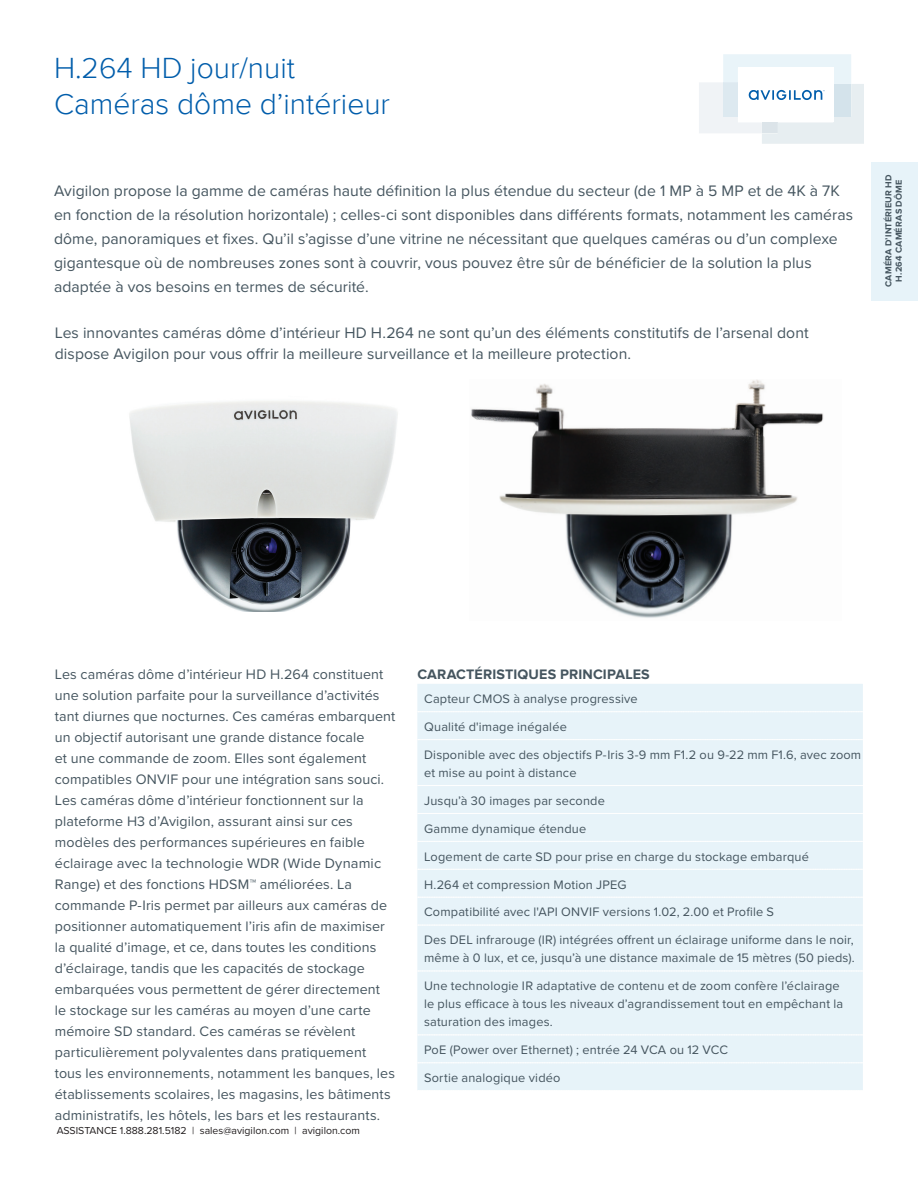
<style>
.page{position:relative;width:918px;height:1188px;background:#fff}
.page>*{position:absolute;margin:0;border:0;box-sizing:border-box;transform-origin:0 0}
.Main_Title{font:300 30px "Proxima Nova";color:#015dab}
.Body{font:15.75px/24px "Proxima Nova";letter-spacing:.005em;color:#45555f}
.Camera_Blurb_-_Front{font:14.25px/21px "Proxima Nova";letter-spacing:.01em;color:#45555f}
.Section_Headings{font:700 14.25px "Proxima Nova";letter-spacing:.01em;color:#45555f}
.Key_Feature_Entries{font:12.75px/18px "Proxima Nova";letter-spacing:.015em;color:#45555f}
.t1{font:10.5px "Proxima Nova";color:#231f20}
.t2{font:700 9px/10.5px "Proxima Nova";letter-spacing:.03em;color:#45555f;text-align:center}
</style>
<div class="page">
<svg style="left:699px;top:54px;width:165px;height:90px"></svg>
<div style="left:871px;top:162px;width:47px;height:138px;background:#e7f3f9"></div>
<div style="left:417px;top:684px;width:446px;height:406px;background:#e7f3f9"></div>
<svg style="left:418px;top:739px;width:445px;height:1px"></svg>
<svg style="left:418px;top:785px;width:445px;height:1px"></svg>
<svg style="left:418px;top:813px;width:445px;height:1px"></svg>
<svg style="left:418px;top:841px;width:445px;height:1px"></svg>
<svg style="left:418px;top:869px;width:445px;height:1px"></svg>
<svg style="left:418px;top:897px;width:445px;height:1px"></svg>
<svg style="left:418px;top:925px;width:445px;height:1px"></svg>
<svg style="left:418px;top:971px;width:445px;height:1px"></svg>
<svg style="left:418px;top:1035px;width:445px;height:1px"></svg>
<svg style="left:418px;top:1062px;width:445px;height:1px"></svg>
<svg style="left:418px;top:711px;width:445px;height:1px"></svg>
<img style="left:129px;top:401px;width:269px;height:211px">
<img style="left:471px;top:379px;width:353px;height:239px">
<p class="Main_Title" style="left:54px;top:50px;width:243px">H.264 HD jour/nuit</p>
<p class="Main_Title" style="left:54px;top:86px;width:338px">Caméras dôme d’intérieur</p>
<p class="Body" style="left:54px;top:178px;width:801px">Avigilon propose la gamme de caméras haute définition la plus étendue du secteur (de 1 MP à 5 MP et de 4K à 7K en fonction de la résolution horizontale) ; celles-ci sont disponibles dans différents formats, notamment les caméras dôme, panoramiques et fixes. Qu’il s’agisse d’une vitrine ne nécessitant que quelques caméras ou d’un complexe gigantesque où de nombreuses zones sont à couvrir, vous pouvez être sûr de bénéficier de la solution la plus adaptée à vos besoins en termes de sécurité.</p>
<p class="Body" style="left:55px;top:321px;width:756px;line-height:21px">Les innovantes caméras dôme d’intérieur HD H.264 ne sont qu’un des éléments constitutifs de l’arsenal dont dispose Avigilon pour vous offrir la meilleure surveillance et la meilleure protection.</p>
<p class="t2" style="left:883px;top:287px;width:114px;rotate:-90deg">CAMÉRA D’INTÉRIEUR HD<br>H.264 CAMÉRAS DÔME</p>
<p class="Camera_Blurb_-_Front" style="left:55px;top:663px;width:342px">Les caméras dôme d’intérieur HD H.264 constituent une solution parfaite pour la surveillance d’activités tant diurnes que nocturnes. Ces caméras embarquent un objectif autorisant une grande distance focale<br>et une commande de zoom. Elles sont également compatibles ONVIF pour une intégration sans souci.<br>Les caméras dôme d’intérieur fonctionnent sur la plateforme H3 d’Avigilon, assurant ainsi sur ces modèles des performances supérieures en faible éclairage avec la technologie WDR (Wide Dynamic Range) et des fonctions HDSM™ améliorées. La commande P-Iris permet par ailleurs aux caméras de positionner automatiquement l’iris afin de maximiser la qualité d’image, et ce, dans toutes les conditions d’éclairage, tandis que les capacités de stockage embarquées vous permettent de gérer directement<br>le stockage sur les caméras au moyen d’une carte mémoire SD standard. Ces caméras se révèlent particulièrement polyvalentes dans pratiquement tous les environnements, notamment les banques, les établissements scolaires, les magasins, les bâtiments administratifs, les hôtels, les bars et les restaurants.</p>
<p class="t1" style="left:57px;top:1123px;width:305px">ASSISTANCE 1.888.281.5182 | sales@avigilon.com | avigilon.com</p>
<p class="Section_Headings" style="left:417px;top:666px;width:234px">CARACTÉRISTIQUES PRINCIPALES</p>
<p class="Key_Feature_Entries" style="left:424px;top:689px;width:215px">Capteur CMOS à analyse progressive</p>
<p class="Key_Feature_Entries" style="left:424px;top:717px;width:144px">Qualité d'image inégalée</p>
<p class="Key_Feature_Entries" style="left:424px;top:745px;width:439px">Disponible avec des objectifs P-Iris 3-9 mm F1.2 ou 9-22 mm F1.6, avec zoom et mise au point à distance</p>
<p class="Key_Feature_Entries" style="left:424px;top:791px;width:182px">Jusqu’à 30 images par seconde</p>
<p class="Key_Feature_Entries" style="left:424px;top:819px;width:164px">Gamme dynamique étendue</p>
<p class="Key_Feature_Entries" style="left:424px;top:847px;width:386px">Logement de carte SD pour prise en charge du stockage embarqué</p>
<p class="Key_Feature_Entries" style="left:424px;top:875px;width:204px">H.264 et compression Motion JPEG</p>
<p class="Key_Feature_Entries" style="left:424px;top:903px;width:351px">Compatibilité avec l'API ONVIF versions 1.02, 2.00 et Profile S</p>
<p class="Key_Feature_Entries" style="left:424px;top:931px;width:432px">Des DEL infrarouge (IR) intégrées offrent un éclairage uniforme dans le noir, même à 0 lux, et ce, jusqu’à une distance maximale de 15 mètres (50 pieds).</p>
<p class="Key_Feature_Entries" style="left:424px;top:976px;width:421px">Une technologie IR adaptative de contenu et de zoom confère l’éclairage le plus efficace à tous les niveaux d’agrandissement tout en empêchant la saturation des images.</p>
<p class="Key_Feature_Entries" style="left:424px;top:1040px;width:306px">PoE (Power over Ethernet) ; entrée 24 VCA ou 12 VCC</p>
<p class="Key_Feature_Entries" style="left:424px;top:1068px;width:138px">Sortie analogique vidéo</p>
</div>
